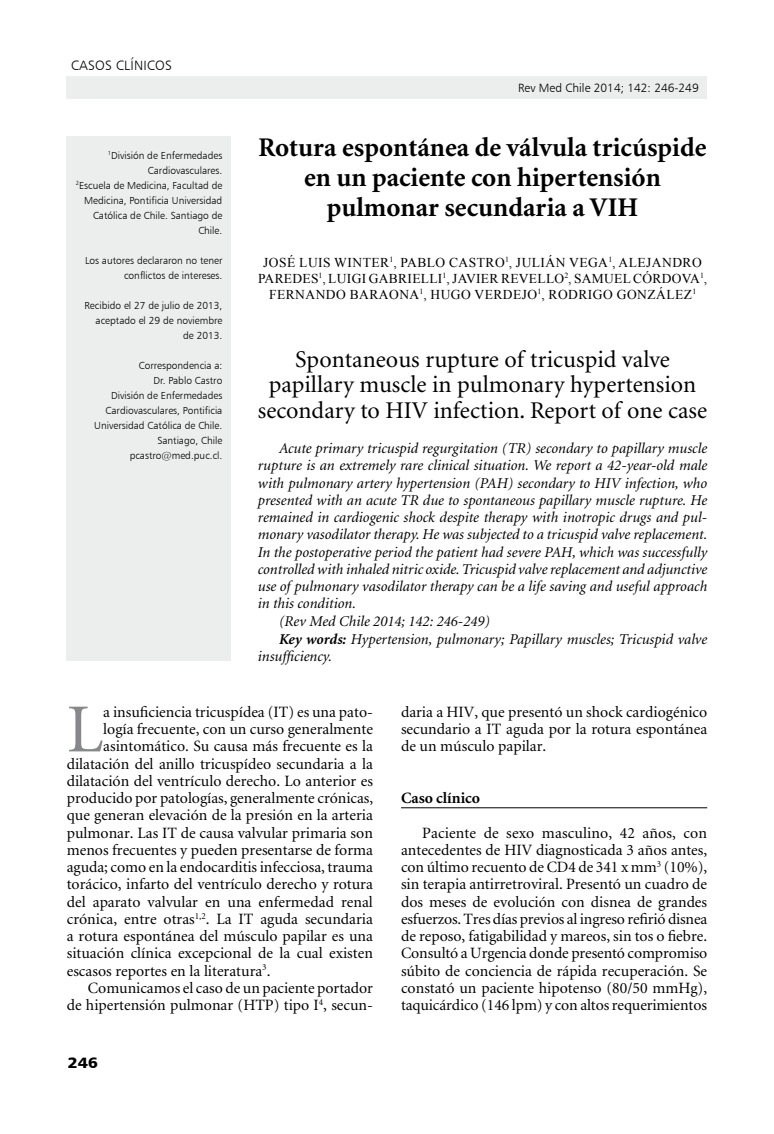
<style>
.page{position:relative;width:774px;height:1134px;background:#fff}
.page>*{position:absolute;margin:0;border:0;box-sizing:border-box;transform-origin:0 0}
.t1{font:68.85px "Minion";color:#87888a}
.t2{font:700 27px/30px "Minion";color:#000;text-align:center}
.t3{font:24px/25.5px "Minion";color:#000;text-align:center}
.t4{font:15.75px/17.2px "Minion";color:#000;text-align:justify}
.t5{font:700 15.75px "Minion";color:#000}
.t6{font:italic 15px "Minion";color:#000}
.t7{font:15px "Humanist 777 BT Black B";color:#000;scale:1.1 1}
.t8{font:13.5px/16.2px "Times New Roman";letter-spacing:.035em;color:#000;text-align:center}
.t9{font:13.5px "Humanist 777 BT Light B";letter-spacing:.02em;color:#000}
.t10{font:12px "Humanist 777 BT Light B";color:#000}
.t11{font:10.2px/15px "Humanist 777 BT Light B";color:#000;text-align:right}
.s1{font-weight:700}
</style>
<div class="page">
<div style="left:67px;top:77px;width:640px;height:22px;background:#eceded"></div>
<div style="left:67px;top:136px;width:164px;height:525px;background:#eceded"></div>
<hr style="left:401px;top:807px;width:306px;height:1px;background:#000">
<p class="t9" style="left:71px;top:57px;width:102px">Casos clínicos</p>
<p class="t11" style="left:76px;top:148px;width:148px"><sup>1</sup>División de Enfermedades<br>Cardiovasculares.<br><sup>2</sup>Escuela de Medicina, Facultad de<br>Medicina, Pontificia Universidad<br>Católica de Chile. Santiago de<br>Chile.</p>
<p class="t11" style="left:85px;top:253px;width:139px">Los autores declararon no tener conflictos de intereses.</p>
<p class="t11" style="left:84px;top:298px;width:140px">Recibido el 27 de julio de 2013, aceptado el 29 de noviembre de 2013.</p>
<p class="t11" style="left:94px;top:358px;width:130px">Correspondencia a:<br>Dr. Pablo Castro<br>División de Enfermedades<br>Cardiovasculares, Pontificia<br>Universidad Católica de Chile.<br>Santiago, Chile pcastro@med.puc.cl.</p>
<p class="t10" style="left:518px;top:81px;width:182px">Rev Med Chile 2014; 142: 246-249</p>
<h2 class="t2" style="left:259px;top:133px;width:449px">Rotura espontánea de válvula tricúspide en un paciente con hipertensión pulmonar secundaria a VIH</h2>
<p class="t8" style="left:258px;top:253px;width:451px">JOSÉ LUIS WINTER<sup>1</sup>, PABLO CASTRO<sup>1</sup>, JULIÁN VEGA<sup>1</sup>, ALEJANDRO<br>PAREDES<sup>1</sup>, LUIGI GABRIELLI<sup>1</sup>, JAVIER REVELLO<sup>2</sup>, SAMUEL CÓRDOVA<sup>1</sup>,<br>FERNANDO BARAONA<sup>1</sup>, HUGO VERDEJO<sup>1</sup>, RODRIGO GONZÁLEZ<sup>1</sup></p>
<h3 class="t3" style="left:258px;top:347px;width:451px">Spontaneous rupture of tricuspid valve papillary muscle in pulmonary hypertension secondary to HIV infection. Report of one case</h3>
<p class="t6" style="left:279px;top:441px;width:430px">Acute primary tricuspid regurgitation (TR) secondary to papillary muscle</p>
<p class="t6" style="left:258px;top:458px;width:451px">rupture is an extremely rare clinical situation. We report a 42-year-old male</p>
<p class="t6" style="left:258px;top:476px;width:451px">with pulmonary artery hypertension (PAH) secondary to HIV infection, who</p>
<p class="t6" style="left:258px;top:493px;width:451px">presented with an acute TR due to spontaneous papillary muscle rupture. He</p>
<p class="t6" style="left:258px;top:510px;width:451px">remained in cardiogenic shock despite therapy with inotropic drugs and pul-</p>
<p class="t6" style="left:258px;top:527px;width:451px">monary vasodilator therapy. He was subjected to a tricuspid valve replacement.</p>
<p class="t6" style="left:258px;top:545px;width:451px">In the postoperative period the patient had severe PAH, which was successfully</p>
<p class="t6" style="left:258px;top:562px;width:451px">controlled with inhaled nitric oxide. Tricuspid valve replacement and adjunctive</p>
<p class="t6" style="left:258px;top:579px;width:451px">use of pulmonary vasodilator therapy can be a life saving and useful approach</p>
<p class="t6" style="left:258px;top:596px;width:100px">in this condition.</p>
<p class="t6" style="left:279px;top:614px;width:212px">(Rev Med Chile 2014; 142: 246-249)</p>
<p class="t6" style="left:279px;top:632px;width:430px"><span class="s1">Key words:</span> Hypertension, pulmonary; Papillary muscles; Tricuspid valve</p>
<p class="t6" style="left:258px;top:649px;width:76px">insufficiency.</p>
<h1 class="t1" style="left:67px;top:696px;width:38px">L</h1>
<p class="t4" style="left:103px;top:704px;width:271px">a insuficiencia tricuspídea (IT) es una pato-</p>
<p class="t4" style="left:103px;top:721px;width:271px">logía frecuente, con un curso generalmente</p>
<p class="t4" style="left:103px;top:738px;width:271px">asintomático. Su causa más frecuente es la</p>
<p class="t4" style="left:67px;top:756px;width:308px">dilatación del anillo tricuspídeo secundaria a la</p>
<p class="t4" style="left:67px;top:773px;width:308px">dilatación del ventrículo derecho. Lo anterior es</p>
<p class="t4" style="left:67px;top:790px;width:308px">producido por patologías, generalmente crónicas,</p>
<p class="t4" style="left:67px;top:807px;width:308px">que generan elevación de la presión en la arteria</p>
<p class="t4" style="left:67px;top:825px;width:308px">pulmonar. Las IT de causa valvular primaria son</p>
<p class="t4" style="left:67px;top:842px;width:308px">menos frecuentes y pueden presentarse de forma</p>
<p class="t4" style="left:67px;top:859px;width:308px">aguda; como en la endocarditis infecciosa, trauma</p>
<p class="t4" style="left:67px;top:876px;width:308px">torácico, infarto del ventrículo derecho y rotura</p>
<p class="t4" style="left:67px;top:894px;width:308px">del aparato valvular en una enfermedad renal</p>
<p class="t4" style="left:67px;top:911px;width:308px">crónica, entre otras<sup>1,2</sup>. La IT aguda secundaria</p>
<p class="t4" style="left:67px;top:928px;width:308px">a rotura espontánea del músculo papilar es una</p>
<p class="t4" style="left:67px;top:945px;width:308px">situación clínica excepcional de la cual existen</p>
<p class="t4" style="left:67px;top:963px;width:205px">escasos reportes en la literatura<sup>3</sup>.</p>
<p class="t4" style="left:88px;top:980px;width:286px">Comunicamos el caso de un paciente portador</p>
<p class="t4" style="left:67px;top:997px;width:308px">de hipertensión pulmonar (HTP) tipo I<sup>4</sup>, secun-</p>
<p class="t7" style="left:68px;top:1053px;width:29px">246</p>
<p class="t4" style="left:401px;top:704px;width:308px">daria a HIV, que presentó un shock cardiogénico secundario a IT aguda por la rotura espontánea de un músculo papilar.</p>
<p class="t5" style="left:401px;top:790px;width:81px">Caso clínico</p>
<p class="t4" style="left:401px;top:825px;width:308px;text-indent:21px">Paciente de sexo masculino, 42 años, con antecedentes de HIV diagnosticada 3 años antes, con último recuento de CD4 de 341 x mm<sup>3</sup> (10%), sin terapia antirretroviral. Presentó un cuadro de dos meses de evolución con disnea de grandes esfuerzos. Tres días previos al ingreso refirió disnea de reposo, fatigabilidad y mareos, sin tos o fiebre.<br>Consultó a Urgencia donde presentó compromiso súbito de conciencia de rápida recuperación. Se constató un paciente hipotenso (80/50 mmHg), taquicárdico (146 lpm) y con altos requerimientos</p>
</div>
